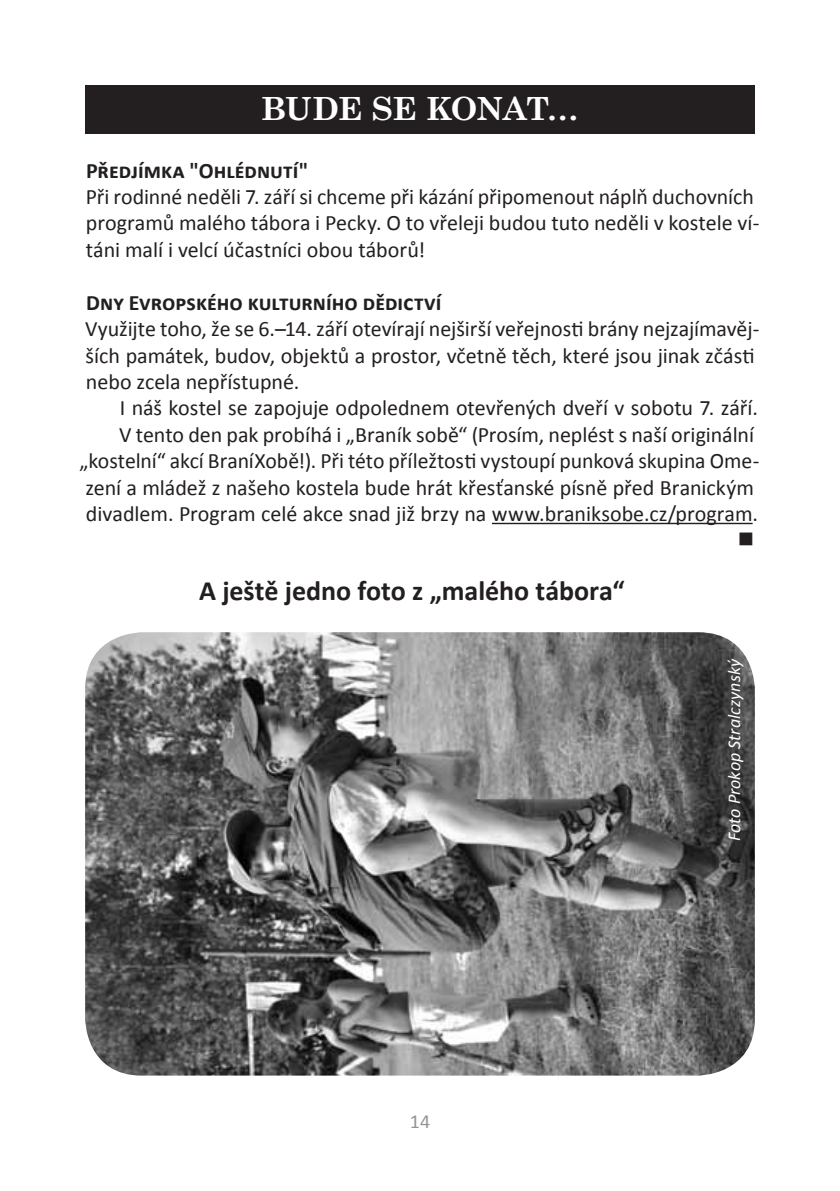
<style>
.page{position:relative;width:840px;height:1191px;background:#fff}
.page>*{position:absolute;margin:0;border:0;box-sizing:border-box;transform-origin:0 0}
.NADPIS_článku__v_čer{font:700 32px "Century Schoolbook";letter-spacing:-.025em;color:#fff}
.Podnadpis_článku{font:700 28px "Calibri";color:#231f20}
.Odstavec_po_nadpisu{font:22px/26.4px "Calibri";color:#231f20}
.Podnadpis_uvnitř_tex{font:700 22px "Calibri";color:#231f20}
.t1{font:22px "Wingdings";color:#231f20}
.t2{font:20px "Calibri";color:#939598}
.Odstavec_po_nadpisu-2{font:italic 18px "Calibri";color:#fff}
</style>
<div class="page">
<hr style="left:491px;top:523px;width:261px;height:1px;background:#231f20">
<div style="left:85px;top:85px;width:669px;height:48px;background:#231f20"></div>
<img style="left:85px;top:632px;width:669px;height:443px">
<p class="NADPIS_článku__v_čer" style="left:261px;top:84px;width:319px">BUDE SE KONAT…</p>
<p class="Podnadpis_uvnitř_tex" style="left:86px;top:156px;width:224px">Předjímka "Ohlédnutí"</p>
<p class="Odstavec_po_nadpisu" style="left:86px;top:184px;width:675px">Při rodinné neděli 7. září si chceme při kázání připomenout náplň duchovních programů malého tábora i Pecky. O to vřeleji budou tuto neděli v kostele ví&shy;táni malí i velcí účastníci obou táborů!</p>
<p class="Podnadpis_uvnitř_tex" style="left:86px;top:288px;width:357px">Dny Evropského kulturního dědictví</p>
<p class="Odstavec_po_nadpisu" style="left:85px;top:316px;width:675px">Využijte toho, že se 6.–14. září otevírají nejširší veřejnosti brány nejzajímavěj&shy;ších památek, budov, objektů a prostor, včetně těch, které jsou jinak zčásti nebo zcela nepřístupné.</p>
<p class="Odstavec_po_nadpisu" style="left:120px;top:395px;width:639px">I náš kostel se zapojuje odpolednem otevřených dveří v sobotu 7. září.</p>
<p class="Odstavec_po_nadpisu" style="left:79px;top:421px;width:681px;text-indent:40px">V tento den pak probíhá i „Braník sobě“ (Prosím, neplést s naší originální „kostelní“ akcí BraníXobě!). Při této příležtosti vystoupí punková skupina Ome&shy;zení a mládež z našeho kostela bude hrát křesťanské písně před Branickým divadlem. Program celé akce snad již brzy na www.braniksobe.cz/program.</p>
<p class="t1" style="left:737px;top:527px;width:18px">■</p>
<p class="Podnadpis_článku" style="left:199px;top:573px;width:426px">A ještě jedno foto z „malého tábora“</p>
<p class="t2" style="left:409px;top:1109px;width:22px">14</p>
<p class="Odstavec_po_nadpisu-2" style="left:721px;top:841px;width:184px;rotate:-90deg">Foto Prokop Stralczynský</p>
</div>
